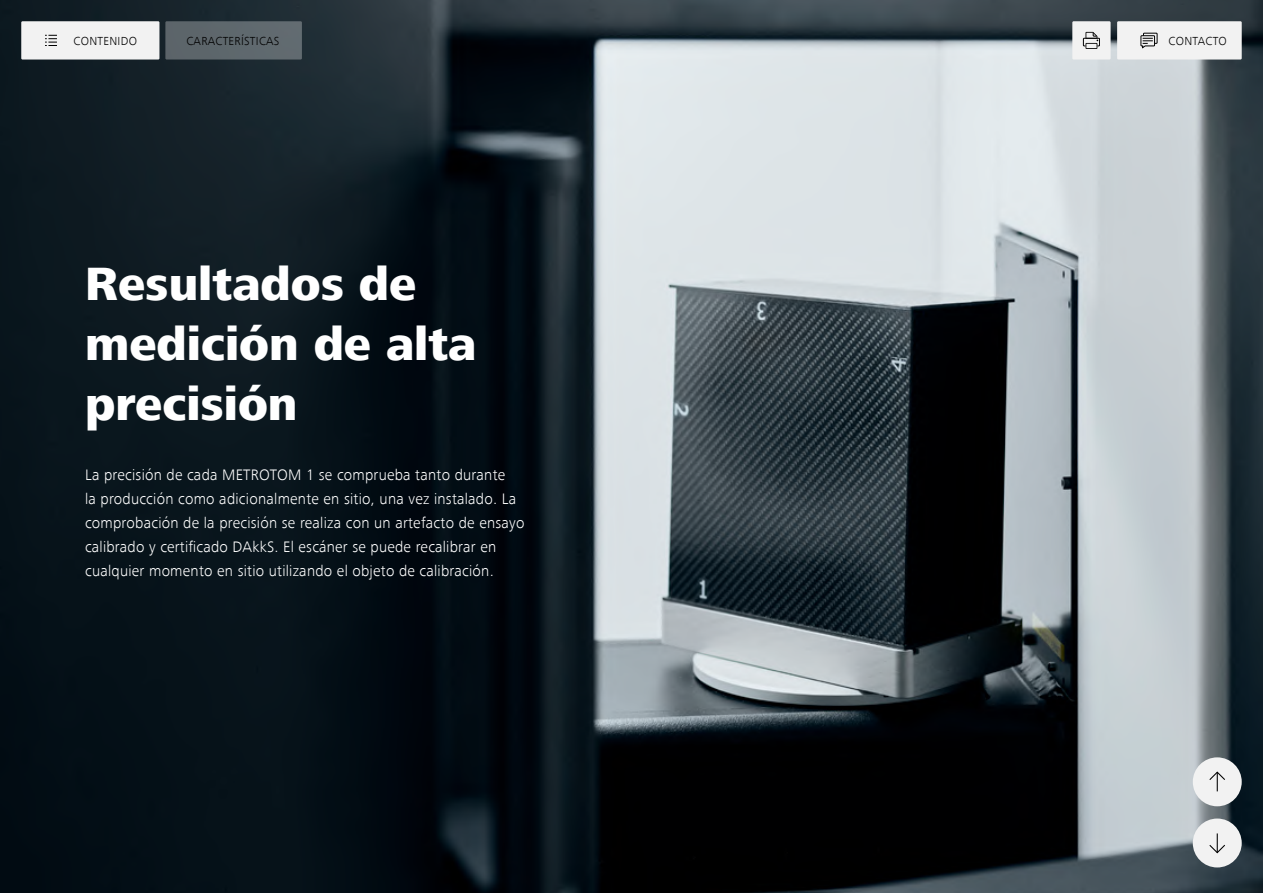
<style>
.page{position:relative;width:1263px;height:893px;background:#fff}
.page>*{position:absolute;margin:0;border:0;box-sizing:border-box;transform-origin:0 0}
.t1{font:800 48px/60px "ZEISS Frutiger Next W1 G";color:#fff}
.t2{font:300 15.6px/24px "ZEISS Frutiger Next W1 G";letter-spacing:.015em;color:#fff}
.t3{font:300 12px "ZEISS Frutiger Next W1 G";letter-spacing:.025em;color:#000}
</style>
<div class="page">
<img style="left:0;top:0;width:1263px;height:893px">
<div style="left:1193px;top:757px;width:49px;height:49px;background:#f2f2f2;border-radius:50%"></div>
<div style="left:1193px;top:818px;width:49px;height:49px;background:#f2f2f2;border-radius:50%"></div>
<svg style="left:1209px;top:771px;width:16px;height:20px"></svg>
<svg style="left:1209px;top:833px;width:16px;height:21px"></svg>
<div style="left:1072px;top:21px;width:38px;height:39px;background:#f2f2f2"></div>
<div style="left:1083px;top:38px;width:17px;height:8px;border:1px solid #000"></div>
<svg style="left:1085px;top:32px;width:13px;height:17px"></svg>
<div style="left:21px;top:21px;width:138px;height:39px;background:#f2f2f2"></div>
<svg style="left:45px;top:35px;width:12px;height:11px"></svg>
<div style="left:1117px;top:21px;width:125px;height:39px;background:#f2f2f2"></div>
<svg style="left:1140px;top:32px;width:17px;height:17px"></svg>
<div style="left:165px;top:21px;width:137px;height:39px;background:#5e686d"></div>
<p class="t3" style="left:74px;top:34px;width:65px">CONTENIDO</p>
<p class="t3" style="left:186px;top:34px;width:94px">CARACTERÍSTICAS</p>
<p class="t3" style="left:1168px;top:34px;width:60px">CONTACTO</p>
<h1 class="t1" style="left:85px;top:256px;width:393px">Resultados de medición de alta precisión</h1>
<p class="t2" style="left:85px;top:463px;width:441px">La precisión de cada METROTOM 1 se comprueba tanto durante<br>la producción como adicionalmente en sitio, una vez instalado. La comprobación de la precisión se realiza con un artefacto de ensayo calibrado y certificado DAkkS. El escáner se puede recalibrar en cualquier momento en sitio utilizando el objeto de calibración.</p>
</div>
